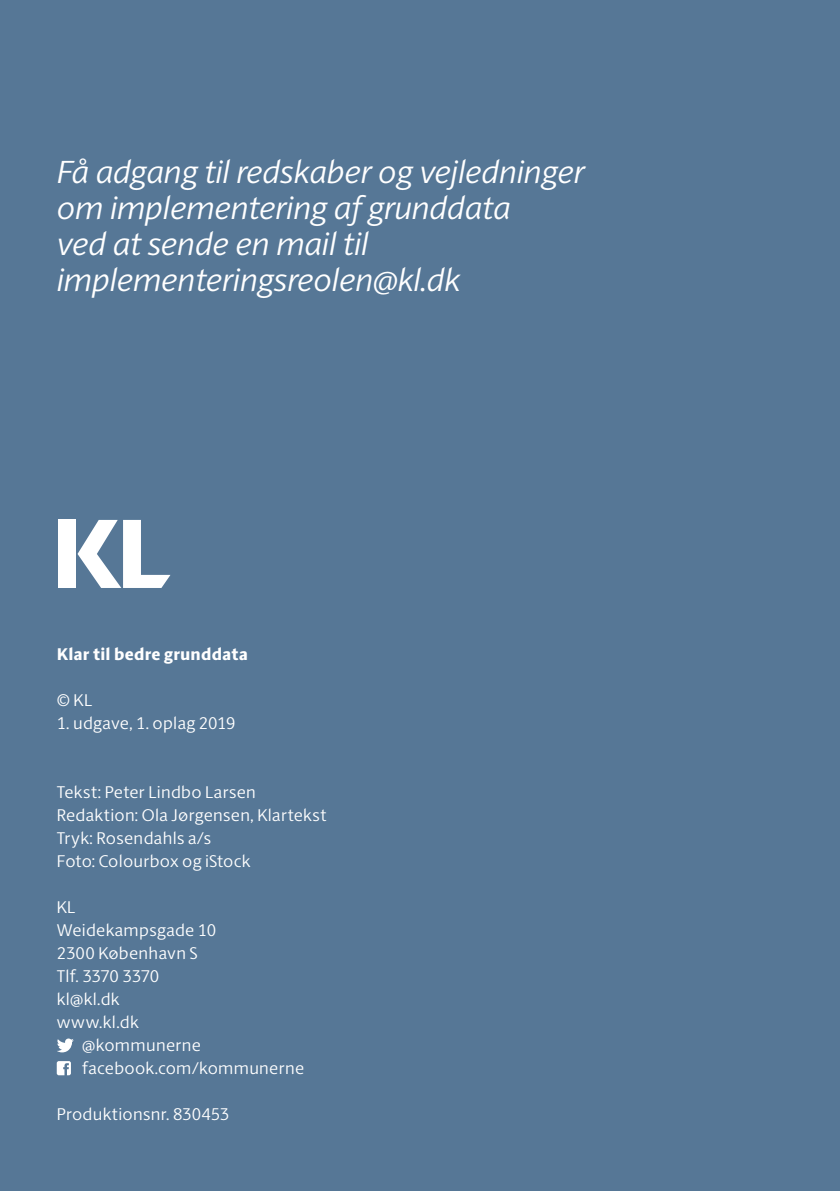
<style>
.page{position:relative;width:840px;height:1191px;background:#fff}
.page>*{position:absolute;margin:0;border:0;box-sizing:border-box;transform-origin:0 0}
.t1{font:italic 300 32px/36px "ID Sans";color:#fff}
.t2{font:300 17px/23px "ID Sans";letter-spacing:.02em;color:#fff}
.t3{font:800 17px "ID Sans";letter-spacing:.015em;color:#fff}
</style>
<div class="page">
<div style="left:0;top:0;width:839px;height:1191px;background:#567796"></div>
<div style="left:58px;top:520px;width:18px;height:68px;background:#fff"></div>
<svg style="left:77px;top:520px;width:93px;height:68px"></svg>
<svg style="left:57px;top:1038px;width:17px;height:14px"></svg>
<svg style="left:57px;top:1061px;width:14px;height:14px"></svg>
<h1 class="t1" style="left:57px;top:153px;width:529px">Få adgang til redskaber og vejledninger om implementering af grunddata<br>ved at sende en mail til implementeringsreolen@kl.dk</h1>
<p class="t3" style="left:57px;top:643px;width:192px">Klar til bedre grunddata</p>
<p class="t2" style="left:57px;top:688px;width:37px">© KL</p>
<p class="t2" style="left:57px;top:711px;width:180px">1. udgave, 1. oplag 2019</p>
<p class="t2" style="left:57px;top:780px;width:271px">Tekst: Peter Lindbo Larsen<br>Redaktion: Ola Jørgensen, Klartekst<br>Tryk: Rosendahls a/s<br>Foto: Colourbox og iStock</p>
<p class="t2" style="left:57px;top:895px;width:161px">KL<br>Weidekampsgade 10<br>2300 København S<br>Tlf. 3370 3370 kl@kl.dk<br>www.kl.dk</p>
<p class="t2" style="left:82px;top:1033px;width:223px">@kommunerne facebook.com/kommunerne</p>
<p class="t2" style="left:57px;top:1102px;width:174px">Produktionsnr. 830453</p>
</div>
